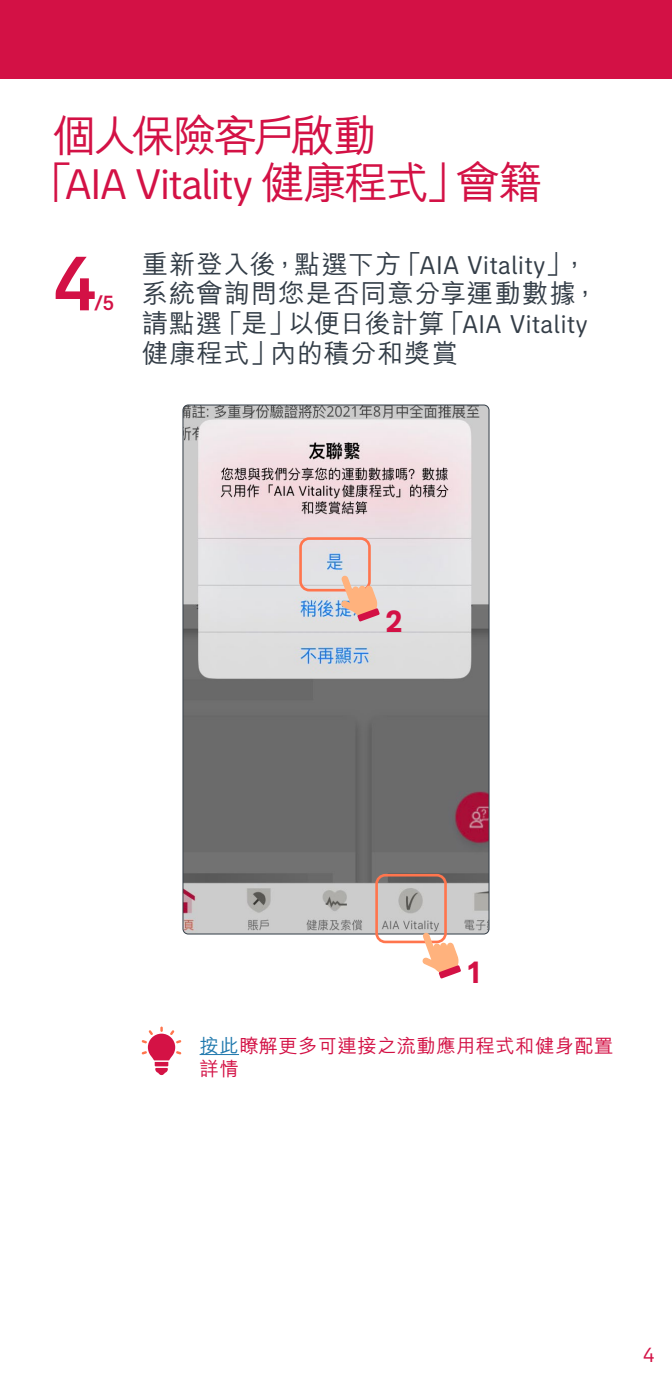
<style>
.page{position:relative;width:672px;height:1379px;background:#fff}
.page>*{position:absolute;margin:0;border:0;box-sizing:border-box;transform-origin:0 0}
.t1{font:500 78.75px "AIA Everest";color:#d31145}
.t2{font:43.75px "AIA Everest";letter-spacing:-.045em;color:#d31145}
.t3{font:500 43.75px "M Hei HK";letter-spacing:-.065em;color:#d31145}
.t4{font:700 31.5px "AIA Everest";color:#d31145}
.t5{font:500 26.25px/29.8px "M Hei HK";letter-spacing:.03em;color:#333d47}
.t6{font:500 21px "AIA Everest";color:#d31145}
.t7{font:21px "AIA Everest";color:#d31145}
.t8{font:500 19.25px/23.6px "M Hei HK";letter-spacing:.025em;color:#d31145}
.s1{font-family:"M Hei HK";font-weight:500}
.s2{font-family:"AIA Everest";font-weight:400}
.s3{color:#1f78ad}
</style>
<div class="page">
<div style="left:0;top:0;width:672px;height:79px;background:#d31145"></div>
<hr style="left:200px;top:1054px;width:39px;height:1px;background:#1f78ad">
<svg style="left:142px;top:1027px;width:39px;height:48px"></svg>
<img style="left:183px;top:405px;width:306px;height:528px">
<div style="left:375px;top:874px;width:72px;height:69px;border:3px solid #ff754d;border-radius:9px"></div>
<svg style="left:422px;top:932px;width:39px;height:47px"></svg>
<div style="left:299px;top:537px;width:72px;height:55px;border:3px solid #ff754d;border-radius:9px"></div>
<svg style="left:341px;top:575px;width:39px;height:47px;background:#e8b6a5"></svg>
<h2 class="t3" style="left:52px;top:104px;width:326px">個人保險客戶啟動</h2>
<h2 class="t2" style="left:30px;top:160px;width:513px"><span class="s1">「</span>AIA Vitality <span class="s1">健康程式」會籍</span></h2>
<h1 class="t1" style="left:52px;top:238px;width:46px">4</h1>
<p class="t6" style="left:94px;top:291px;width:22px">/5</p>
<p class="t5" style="left:142px;top:247px;width:458px">重新登入後，點選下方「<span class="s2">AIA Vitality</span>」，系統會詢問您是否同意分享運動數據，請點選「是」以便日後計算「<span class="s2">AIA Vitality</span>健康程式」內的積分和獎賞</p>
<p class="t4" style="left:385px;top:603px;width:19px">2</p>
<p class="t4" style="left:465px;top:954px;width:19px">1</p>
<p class="t8" style="left:200px;top:1032px;width:415px"><span class="s3">按此</span>瞭解更多可連接之流動應用程式和健身配置詳情</p>
<p class="t7" style="left:643px;top:1342px;width:13px">4</p>
</div>
